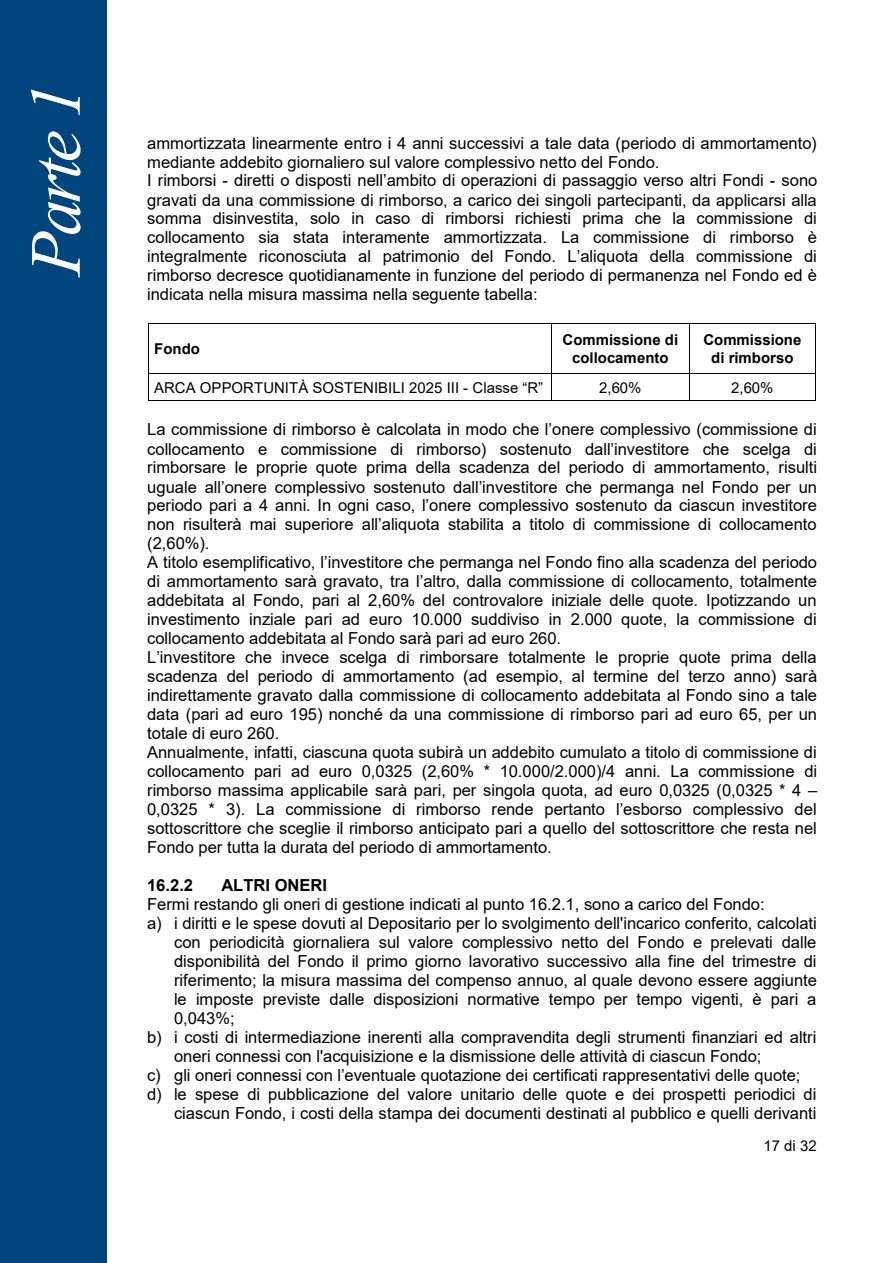
<style>
.page{position:relative;width:893px;height:1263px;background:#fff}
.page>*{position:absolute;margin:0;border:0;box-sizing:border-box;transform-origin:0 0}
.t1{font:italic 72px "Times New Roman";color:#fff}
.t2{font:16.5px/18.9px "Arial";color:#000}
.t3{font:700 16.5px "Arial";letter-spacing:-.005em;color:#000}
.t4{font:15px "Arial";color:#000}
.t5{font:700 15px/17.2px "Arial";color:#000;text-align:center}
</style>
<div class="page">
<hr style="left:149px;top:323px;width:402px;height:1px;background:#000">
<hr style="left:552px;top:323px;width:137px;height:1px;background:#000">
<hr style="left:690px;top:323px;width:125px;height:1px;background:#000">
<hr style="left:149px;top:324px;width:1px;height:49px;background:#000">
<hr style="left:551px;top:324px;width:1px;height:49px;background:#000">
<hr style="left:689px;top:324px;width:1px;height:49px;background:#000">
<hr style="left:815px;top:324px;width:1px;height:49px;background:#000">
<hr style="left:149px;top:373px;width:402px;height:1px;background:#000">
<hr style="left:552px;top:373px;width:137px;height:1px;background:#000">
<hr style="left:690px;top:373px;width:125px;height:1px;background:#000">
<hr style="left:149px;top:400px;width:402px;height:1px;background:#000">
<svg style="left:551px;top:373px;width:1px;height:28px"></svg>
<hr style="left:552px;top:400px;width:137px;height:1px;background:#000">
<svg style="left:689px;top:373px;width:1px;height:28px"></svg>
<hr style="left:690px;top:400px;width:125px;height:1px;background:#000">
<svg style="left:815px;top:373px;width:1px;height:28px"></svg>
<div style="left:0;top:0;width:106px;height:1263px;background:#00457d"></div>
<h1 class="t1" style="left:6px;top:276px;width:194px;rotate:-90deg">Parte 1</h1>
<p class="t2" style="left:147px;top:133px;width:672px">ammortizzata linearmente entro i 4 anni successivi a tale data (periodo di ammortamento) mediante addebito giornaliero sul valore complessivo netto del Fondo.<br>I rimborsi - diretti o disposti nell’ambito di operazioni di passaggio verso altri Fondi - sono gravati da una commissione di rimborso, a carico dei singoli partecipanti, da applicarsi alla somma disinvestita, solo in caso di rimborsi richiesti prima che la commissione di collocamento sia stata interamente ammortizzata. La commissione di rimborso è integralmente riconosciuta al patrimonio del Fondo. L’aliquota della commissione di rimborso decresce quotidianamente in funzione del periodo di permanenza nel Fondo ed è indicata nella misura massima nella seguente tabella:</p>
<p class="t5" style="left:154px;top:340px;width:47px">Fondo</p>
<p class="t5" style="left:563px;top:332px;width:117px">Commissione di collocamento</p>
<p class="t5" style="left:703px;top:332px;width:100px">Commissione di rimborso</p>
<p class="t4" style="left:154px;top:377px;width:391px">ARCA OPPORTUNITÀ SOSTENIBILI 2025 III - Classe “R”</p>
<p class="t4" style="left:599px;top:377px;width:44px">2,60%</p>
<p class="t4" style="left:731px;top:377px;width:44px">2,60%</p>
<p class="t2" style="left:147px;top:420px;width:672px">La commissione di rimborso è calcolata in modo che l’onere complessivo (commissione di collocamento e commissione di rimborso) sostenuto dall’investitore che scelga di rimborsare le proprie quote prima della scadenza del periodo di ammortamento, risulti uguale all’onere complessivo sostenuto dall’investitore che permanga nel Fondo per un periodo pari a 4 anni. In ogni caso, l’onere complessivo sostenuto da ciascun investitore non risulterà mai superiore all’aliquota stabilita a titolo di commissione di collocamento (2,60%).<br>A titolo esemplificativo, l’investitore che permanga nel Fondo fino alla scadenza del periodo di ammortamento sarà gravato, tra l’altro, dalla commissione di collocamento, totalmente addebitata al Fondo, pari al 2,60% del controvalore iniziale delle quote. Ipotizzando un investimento inziale pari ad euro 10.000 suddiviso in 2.000 quote, la commissione di collocamento addebitata al Fondo sarà pari ad euro 260.<br>L’investitore che invece scelga di rimborsare totalmente le proprie quote prima della scadenza del periodo di ammortamento (ad esempio, al termine del terzo anno) sarà indirettamente gravato dalla commissione di collocamento addebitata al Fondo sino a tale data (pari ad euro 195) nonché da una commissione di rimborso pari ad euro 65, per un totale di euro 260.<br>Annualmente, infatti, ciascuna quota subirà un addebito cumulato a titolo di commissione di collocamento pari ad euro 0,0325 (2,60% * 10.000/2.000)/4 anni. La commissione di rimborso massima applicabile sarà pari, per singola quota, ad euro 0,0325 (0,0325 * 4 – 0,0325 * 3). La commissione di rimborso rende pertanto l’esborso complessivo del sottoscrittore che sceglie il rimborso anticipato pari a quello del sottoscrittore che resta nel Fondo per tutta la durata del periodo di ammortamento.</p>
<p class="t3" style="left:147px;top:874px;width:48px">16.2.2</p>
<p class="t3" style="left:222px;top:874px;width:107px">ALTRI ONERI</p>
<p class="t2" style="left:147px;top:894px;width:619px">Fermi restando gli oneri di gestione indicati al punto 16.2.1, sono a carico del Fondo:</p>
<p class="t2" style="left:147px;top:913px;width:671px">a) i diritti e le spese dovuti al Depositario per lo svolgimento dell'incarico conferito, calcolati</p>
<p class="t2" style="left:174px;top:932px;width:644px">con periodicità giornaliera sul valore complessivo netto del Fondo e prelevati dalle</p>
<p class="t2" style="left:174px;top:951px;width:644px">disponibilità del Fondo il primo giorno lavorativo successivo alla fine del trimestre di</p>
<p class="t2" style="left:174px;top:970px;width:644px">riferimento; la misura massima del compenso annuo, al quale devono essere aggiunte</p>
<p class="t2" style="left:174px;top:989px;width:644px">le imposte previste dalle disposizioni normative tempo per tempo vigenti, è pari a</p>
<p class="t2" style="left:174px;top:1008px;width:62px">0,043%;</p>
<p class="t2" style="left:147px;top:1027px;width:671px">b) i costi di intermediazione inerenti alla compravendita degli strumenti finanziari ed altri</p>
<p class="t2" style="left:174px;top:1046px;width:589px">oneri connessi con l'acquisizione e la dismissione delle attività di ciascun Fondo;</p>
<p class="t2" style="left:147px;top:1065px;width:655px">c) gli oneri connessi con l’eventuale quotazione dei certificati rappresentativi delle quote;</p>
<p class="t2" style="left:147px;top:1084px;width:671px">d) le spese di pubblicazione del valore unitario delle quote e dei prospetti periodici di</p>
<p class="t2" style="left:174px;top:1103px;width:644px">ciascun Fondo, i costi della stampa dei documenti destinati al pubblico e quelli derivanti</p>
<p class="t4" style="left:763px;top:1135px;width:55px">17 di 32</p>
</div>
